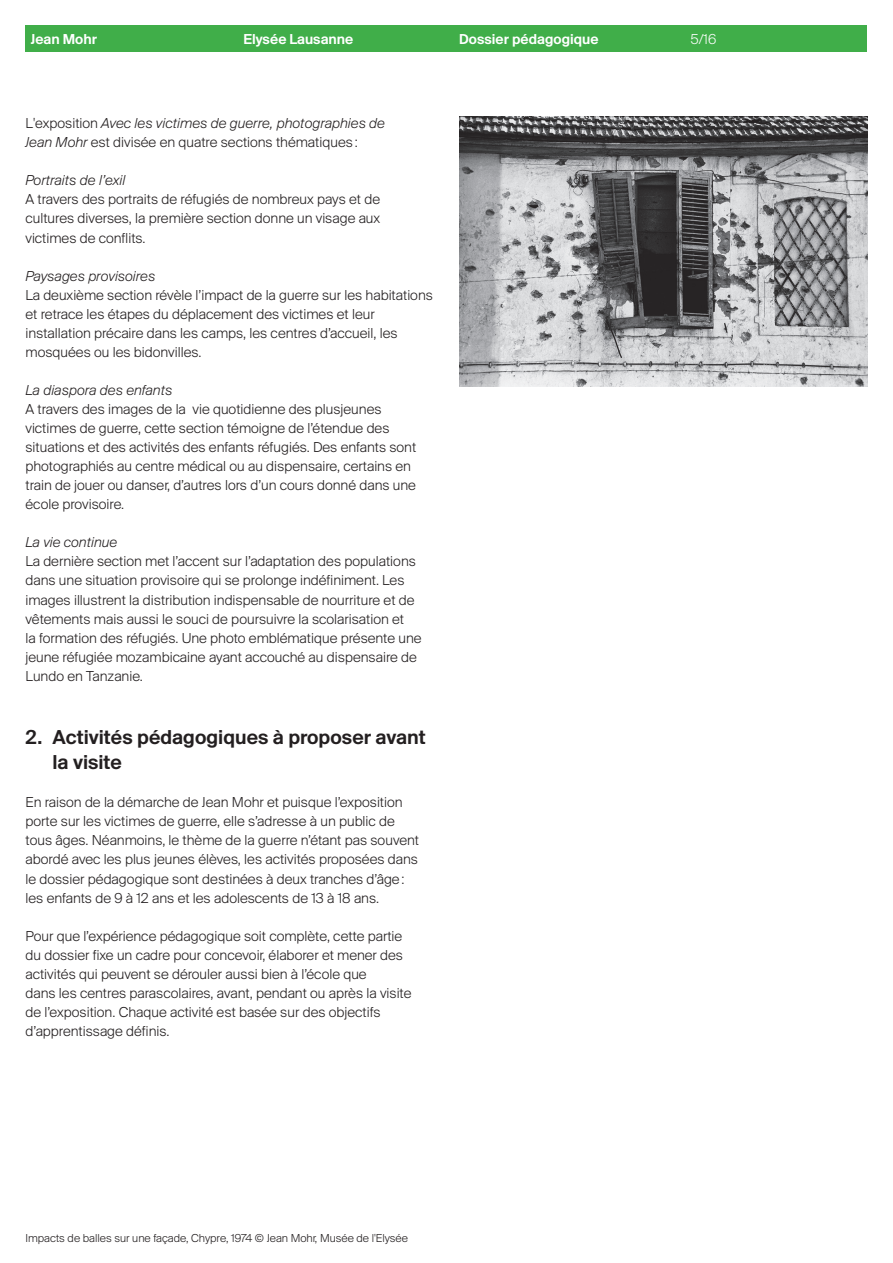
<style>
.page{position:relative;width:893px;height:1263px;background:#fff}
.page>*{position:absolute;margin:0;border:0;box-sizing:border-box;transform-origin:0 0}
.t1{font:21px/25.2px "Suisse BP Intl Antique";color:#231f20}
.t2{font:300 15px/19px "Suisse BP Intl";color:#231f20}
.t3{font:italic 300 15px "Suisse BP Intl";color:#231f20}
.t4{font:15px "Suisse BP Intl Antique";color:#fff}
.t5{font:300 15px "Suisse BP Intl";color:#fff}
.t6{font:300 12px "Suisse BP Intl";color:#231f20}
.s1{font-style:italic}
</style>
<div class="page">
<div style="left:26px;top:26px;width:841px;height:26px;background:#40ae49"></div>
<img style="left:459px;top:117px;width:408px;height:269px">
<p class="t4" style="left:31px;top:30px;width:68px">Jean Mohr</p>
<p class="t4" style="left:243px;top:30px;width:111px">Elysée Lausanne</p>
<p class="t4" style="left:459px;top:30px;width:141px">Dossier pédagogique</p>
<p class="t5" style="left:690px;top:30px;width:28px">5/16</p>
<p class="t4" style="left:31px;top:33px;width:115px">Derrière le rideau</p>
<p class="t2" style="left:26px;top:113px;width:361px">L'exposition <span class="s1">Avec les victimes de guerre, photographies de<br>Jean Mohr</span> est divisée en quatre sections thématiques :</p>
<p class="t3" style="left:26px;top:171px;width:101px">Portraits de l’exil</p>
<p class="t2" style="left:26px;top:190px;width:356px;text-align:justify">A travers des portraits de réfugiés de nombreux pays et de cultures diverses, la première section donne un visage aux victimes de conflits.</p>
<p class="t3" style="left:26px;top:267px;width:131px">Paysages provisoires</p>
<p class="t2" style="left:26px;top:285px;width:409px">La deuxième section révèle l’impact de la guerre sur les habitations et retrace les étapes du déplacement des victimes et leur installation précaire dans les camps, les centres d’accueil, les mosquées ou les bidonvilles.</p>
<p class="t3" style="left:26px;top:381px;width:148px">La diaspora des enfants</p>
<p class="t2" style="left:26px;top:399px;width:392px">A travers des images de la vie quotidienne des plusjeunes victimes de guerre, cette section témoigne de l’étendue des situations et des activités des enfants réfugiés. Des enfants sont photographiés au centre médical ou au dispensaire, certains en train de jouer ou danser, d’autres lors d’un cours donné dans une école provisoire.</p>
<p class="t3" style="left:26px;top:533px;width:93px">La vie continue</p>
<p class="t2" style="left:26px;top:552px;width:398px">La dernière section met l’accent sur l’adaptation des populations dans une situation provisoire qui se prolonge indéfiniment. Les images illustrent la distribution indispensable de nourriture et de vêtements mais aussi le souci de poursuivre la scolarisation et<br>la formation des réfugiés. Une photo emblématique présente une jeune réfugiée mozambicaine ayant accouché au dispensaire de Lundo en Tanzanie.</p>
<h1 class="t1" style="left:53px;top:724px;width:375px;text-indent:-27px">2. Activités pédagogiques à proposer avant la visite</h1>
<p class="t2" style="left:26px;top:792px;width:395px">En raison de la démarche de Jean Mohr et puisque l’exposition porte sur les victimes de guerre, elle s’adresse à un public de tous âges. Néanmoins, le thème de la guerre n’étant pas souvent abordé avec les plus jeunes élèves, les activités proposées dans le dossier pédagogique sont destinées à deux tranches d’âge: les enfants de 9 à 12 ans et les adolescents de 13 à 18 ans.</p>
<p class="t2" style="left:26px;top:926px;width:388px">Pour que l’expérience pédagogique soit complète, cette partie du dossier fixe un cadre pour concevoir, élaborer et mener des activités qui peuvent se dérouler aussi bien à l’école que<br>dans les centres parascolaires, avant, pendant ou après la visite de l’exposition. Chaque activité est basée sur des objectifs d’apprentissage définis.</p>
<p class="t6" style="left:26px;top:1231px;width:384px">Impacts de balles sur une façade, Chypre, 1974 © Jean Mohr, Musée de l'Elysée</p>
</div>
